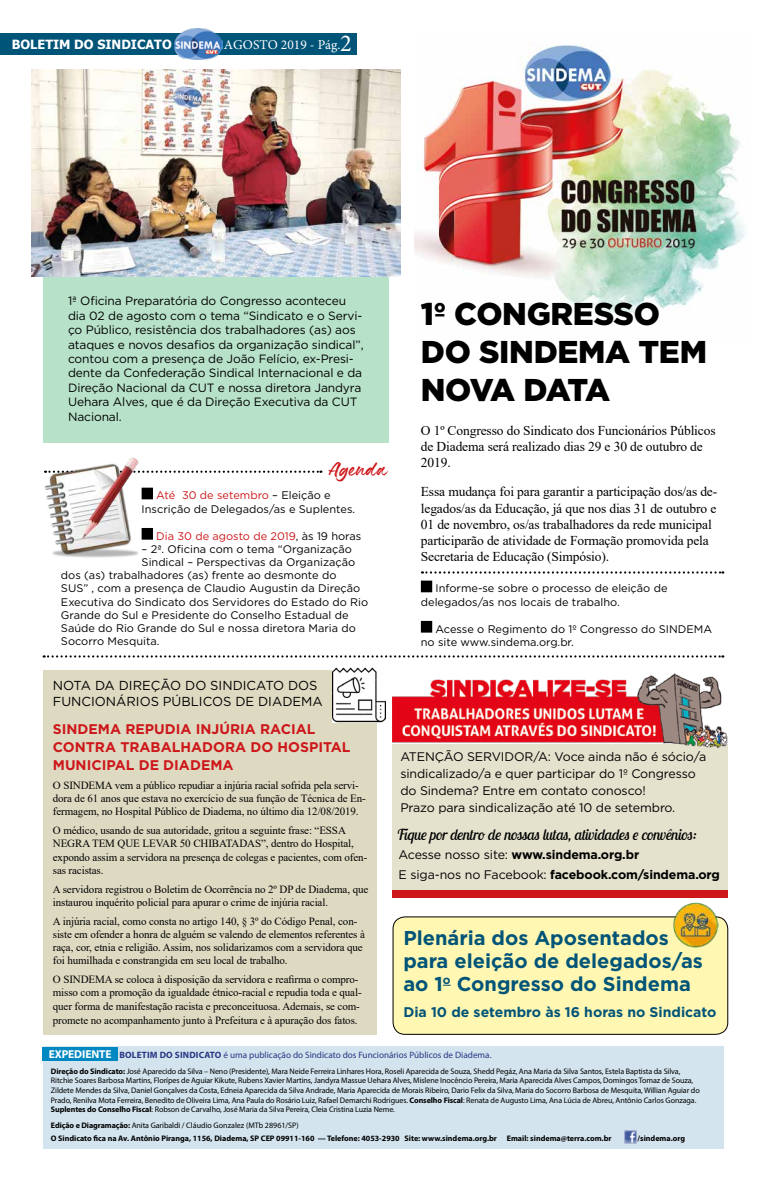
<style>
.page{position:relative;width:766px;height:1191px;background:#fff}
.page>*{position:absolute;margin:0;border:0;box-sizing:border-box;transform-origin:0 0}
.t1{font:900 31.5px/37.8px "Gotham";letter-spacing:-.01em;color:#000}
.t2{font:700 20px/23px "Gotham";color:#005478}
.t3{font:18px "Lovely Boys";color:#cd171a}
.t4{font:italic 15.1px "Lobster Two";letter-spacing:-.01em;color:#000}
.t5{font:700 14px/18px "Gotham";color:#cd171a}
.t6{font:700 14px "Gotham";color:#005478}
.t7{font:13.5px/16.2px "Times New Roman";letter-spacing:-.01em;color:#000}
.t8{font:13.5px "Minion Pro";color:#fff}
.t9{font:13px/15.6px "Gotham";color:#000}
.t10{font:700 12.7px "Tahoma";color:#fff}
.t11{font:12.4px/17px "Gotham";letter-spacing:-.01em;color:#000}
.t12{font:700 12.4px/19.4px "Gotham";letter-spacing:-.01em;color:#000}
.t13{font:12px/14.4px "Gotham";letter-spacing:-.01em;color:#000}
.t14{font:700 11.5px "Myriad Pro";letter-spacing:-.01em;color:#fff}
.t15{font:11px/13.2px "Times New Roman";letter-spacing:-.01em;color:#000}
.t16{font:11px/13.2px "Gotham";color:#000}
.t17{font:11px "Gotham";color:#cd171a}
.t18{font:9.2px "Myriad Pro";color:#283583}
.t19{font:8px/9.6px "Myriad Pro";letter-spacing:-.01em;color:#000}
.t20{font:700 8px/12.9px "Myriad Pro";color:#000}
.s1{font-size:24.3px}
.s2{color:#cd171a}
.s3{color:#000}
.s4{font-weight:400}
.s5{font-weight:700}
</style>
<div class="page">
<div style="left:393px;top:917px;width:334px;height:117px;background:#fff7b2;border-radius:12px"></div>
<div style="left:392px;top:916px;width:336px;height:118px;border:1px solid #000;border-radius:12px"></div>
<div style="left:43px;top:670px;width:333px;height:364px;background:#dedac2"></div>
<img style="left:415px;top:44px;width:330px;height:269px">
<div style="left:44px;top:78px;width:345px;height:364px;background:#b7e1c9"></div>
<div style="left:0;top:33px;width:356px;height:21px;background:#005478"></div>
<img style="left:174px;top:28px;width:48px;height:31px">
<div style="left:392px;top:744px;width:335px;height:145px;background:#e4e1cd"></div>
<div style="left:392px;top:889px;width:335px;height:8px;background:#cd171a"></div>
<img style="left:392px;top:673px;width:336px;height:75px">
<img style="left:31px;top:69px;width:369px;height:208px">
<div style="left:43px;top:1046px;width:680px;height:102px;background:#d3e4ee"></div>
<div style="left:42px;top:1047px;width:76px;height:13px;background:#0088c2"></div>
<svg style="left:624px;top:1131px;width:12px;height:12px"></svg>
<svg style="left:142px;top:470px;width:179px;height:3px"></svg>
<svg style="left:44px;top:655px;width:679px;height:2px"></svg>
<img style="left:44px;top:457px;width:98px;height:101px">
<div style="left:142px;top:488px;width:10px;height:11px;background:#000"></div>
<div style="left:142px;top:487px;width:11px;height:12px;border:1px solid #000"></div>
<div style="left:142px;top:528px;width:10px;height:11px;background:#000"></div>
<div style="left:142px;top:528px;width:11px;height:11px;border:1px solid #000"></div>
<div style="left:421px;top:581px;width:10px;height:11px;background:#000"></div>
<div style="left:421px;top:580px;width:11px;height:12px;border:1px solid #000"></div>
<div style="left:421px;top:621px;width:10px;height:11px;background:#000"></div>
<div style="left:421px;top:621px;width:11px;height:11px;border:1px solid #000"></div>
<svg style="left:422px;top:571px;width:301px;height:2px"></svg>
<img style="left:333px;top:667px;width:53px;height:55px">
<img style="left:672px;top:902px;width:46px;height:45px">
<p class="t10" style="left:16px;top:36px;width:154px">JORNAL DO SINDICATO</p>
<p class="t8" style="left:224px;top:35px;width:129px">AGOSTO 2019 - Pág. <span class="s1">2</span></p>
<p class="t10" style="left:12px;top:36px;width:161px">B LETIM DO SINDICATO</p>
<p class="t13" style="left:68px;top:294px;width:297px">1ª Oficina Preparatória do Congresso aconteceu dia 02 de agosto com o tema “Sindicato e o Servi&shy;ço Público, resistência dos trabalhadores (as) aos ataques e novos desafios da organização sindical”, contou com a presença de João Felício, ex-Presi&shy;dente da Confederação Sindical Internacional e da Direção Nacional da CUT e nossa diretora Jandyra Uehara Alves, que é da Direção Executiva da CUT Nacional.</p>
<h3 class="t3" style="left:329px;top:457px;width:60px">Agenda</h3>
<p class="t16" style="left:142px;top:488px;width:215px;text-indent:15px"><span class="s2">Até 30 de setembro</span> – Eleição e<br>Inscrição de Delegados/as e Suplentes.</p>
<p class="t17" style="left:156px;top:529px;width:206px">Dia 30 de agosto de 2019<span class="s3">, às 19 horas</span></p>
<p class="t16" style="left:142px;top:542px;width:212px">– 2ª. Oficina com o tema “Organização</p>
<p class="t16" style="left:142px;top:555px;width:215px">Sindical – Perspectivas da Organização</p>
<p class="t16" style="left:61px;top:568px;width:277px">dos (as) trabalhadores (as) frente ao desmonte do</p>
<p class="t16" style="left:61px;top:582px;width:301px">SUS” , com a presença de Claudio Augustin da Direção</p>
<p class="t16" style="left:61px;top:595px;width:309px">Executiva do Sindicato dos Servidores do Estado do Rio</p>
<p class="t16" style="left:61px;top:608px;width:289px">Grande do Sul e Presidente do Conselho Estadual de</p>
<p class="t16" style="left:61px;top:621px;width:296px">Saúde do Rio Grande do Sul e nossa diretora Maria do</p>
<p class="t16" style="left:61px;top:634px;width:100px">Socorro Mesquita.</p>
<h1 class="t1" style="left:421px;top:295px;width:287px">1º CONGRESSO<br>DO SINDEMA TEM<br>NOVA DATA</h1>
<p class="t7" style="left:421px;top:422px;width:296px">O 1º Congresso do Sindicato dos Funcionários Públicos de Diadema será realizado dias 29 e 30 de outubro de<br>2019.</p>
<p class="t7" style="left:421px;top:483px;width:298px">Essa mudança foi para garantir a participação dos/as de&shy;legados/as da Educação, já que nos dias 31 de outubro e 01 de novembro, os/as trabalhadores da rede municipal participarão de atividade de Formação promovida pela Secretaria de Educação (Simpósio).</p>
<p class="t16" style="left:421px;top:581px;width:248px;text-indent:15px">Informe-se sobre o processo de eleição de delegados/as nos locais de trabalho.</p>
<p class="t16" style="left:421px;top:622px;width:292px;text-indent:15px">Acesse o Regimento do 1º Congresso do SINDEMA no site www.sindema.org.br.</p>
<p class="t9" style="left:53px;top:677px;width:271px">NOTA DA DIREÇÃO DO SINDICATO DOS<br>FUNCIONÁRIOS PÚBLICOS DE DIADEMA</p>
<p class="t5" style="left:53px;top:720px;width:299px">SINDEMA REPUDIA INJÚRIA RACIAL<br>CONTRA TRABALHADORA DO HOSPITAL<br>MUNICIPAL DE DIADEMA</p>
<p class="t15" style="left:53px;top:778px;width:314px">O SINDEMA vem a público repudiar a injúria racial sofrida pela servi&shy;dora de 61 anos que estava no exercício de sua função de Técnica de En&shy;fermagem, no Hospital Público de Diadema, no último dia 12/08/2019.</p>
<p class="t15" style="left:53px;top:823px;width:316px">O médico, usando de sua autoridade, gritou a seguinte frase: “ESSA NEGRA TEM QUE LEVAR 50 CHIBATADAS”, dentro do Hospital, expondo assim a servidora na presença de colegas e pacientes, com ofen&shy;sas racistas.</p>
<p class="t15" style="left:53px;top:882px;width:317px">A servidora registrou o Boletim de Ocorrência no 2º DP de Diadema, que instaurou inquérito policial para apurar o crime de injúria racial.</p>
<p class="t15" style="left:53px;top:914px;width:313px">A injúria racial, como consta no artigo 140, § 3º do Código Penal, con&shy;siste em ofender a honra de alguém se valendo de elementos referentes à raça, cor, etnia e religião. Assim, nos solidarizamos com a servidora que foi humilhada e constrangida em seu local de trabalho.</p>
<p class="t15" style="left:53px;top:972px;width:310px">O SINDEMA se coloca à disposição da servidora e reafirma o compro&shy;misso com a promoção da igualdade étnico-racial e repudia toda e qual&shy;quer forma de manifestação racista e preconceituosa. Ademais, se com-</p>
<p class="t15" style="left:53px;top:1013px;width:306px">promete no acompanhamento junto à Prefeitura e à apuração dos fatos.</p>
<p class="t11" style="left:400px;top:748px;width:307px">ATENÇÃO SERVIDOR/A: Voce ainda não é sócio/a sindicalizado/a e quer participar do 1º Congresso do Sindema? Entre em contato conosco!<br>Prazo para sindicalização até 10 de setembro.</p>
<h3 class="t4" style="left:396px;top:825px;width:302px">Fique por dentro de nossas lutas, atividades e convênios:</h3>
<p class="t12" style="left:398px;top:845px;width:323px"><span class="s4">Acesse nosso site:</span> www.sindema.org.br<br><span class="s4">E siga-nos no Facebook:</span> facebook.com/sindema.org</p>
<h2 class="t2" style="left:403px;top:926px;width:301px">Plenária dos Aposentados para eleição de delegados/as ao 1<sup>o</sup> Congresso do Sindema</h2>
<p class="t6" style="left:403px;top:1003px;width:314px">Dia 10 de setembro às 16 horas no Sindicato</p>
<p class="t14" style="left:49px;top:1046px;width:64px">EXPEDIENTE</p>
<p class="t18" style="left:119px;top:1049px;width:373px"><span class="s5">BOLETIM DO SINDICATO</span> é uma publicação do Sindicato dos Funcionários Públicos de Diadema.</p>
<p class="t19" style="left:51px;top:1066px;width:650px"><span class="s5">Direção do Sindicato:</span> José Aparecido da Silva – Neno (Presidente), Mara Neide Ferreira Linhares Hora, Roseli Aparecida de Souza, Shedd Pegáz, Ana Maria da Silva Santos, Estela Baptista da Silva, Ritchie Soares Barbosa Martins, Florípes de Aguiar Kikute, Rubens Xavier Martins, Jandyra Massue Uehara Alves, Mislene Inocêncio Pereira, Maria Aparecida Alves Campos, Domingos Tomaz de Souza, Zildete Mendes da Silva, Daniel Gonçalves da Costa, Edneia Aparecida da Silva Andrade, Maria Aparecida de Morais Ribeiro, Dario Felix da Silva, Maria do Socorro Barbosa de Mesquita, Willian Aguiar do Prado, Renilva Mota Ferreira, Benedito de Oliveira Lima, Ana Paula do Rosário Luiz, Rafael Demarchi Rodrigues. <span class="s5">Conselho Fiscal</span>: Renata de Augusto Lima, Ana Lúcia de Abreu, Antônio Carlos Gonzaga.<br><span class="s5">Suplentes do Conselho Fiscal</span>: Robson de Carvalho, José Maria da Silva Pereira, Cleia Cristina Luzia Neme.</p>
<p class="t20" style="left:51px;top:1118px;width:562px">Edição e Diagramação: <span class="s4">Anita Garibaldi / Cláudio Gonzalez (MTb 28961/SP)<br></span>O Sindicato fica na Av. Antônio Piranga, 1156, Diadema, SP CEP 09911-160 — Telefone: 4053-2930 Site: www.sindema.org.br Email: sindema@terra.com.br</p>
<p class="t20" style="left:637px;top:1131px;width:49px">/sindema.org</p>
</div>
